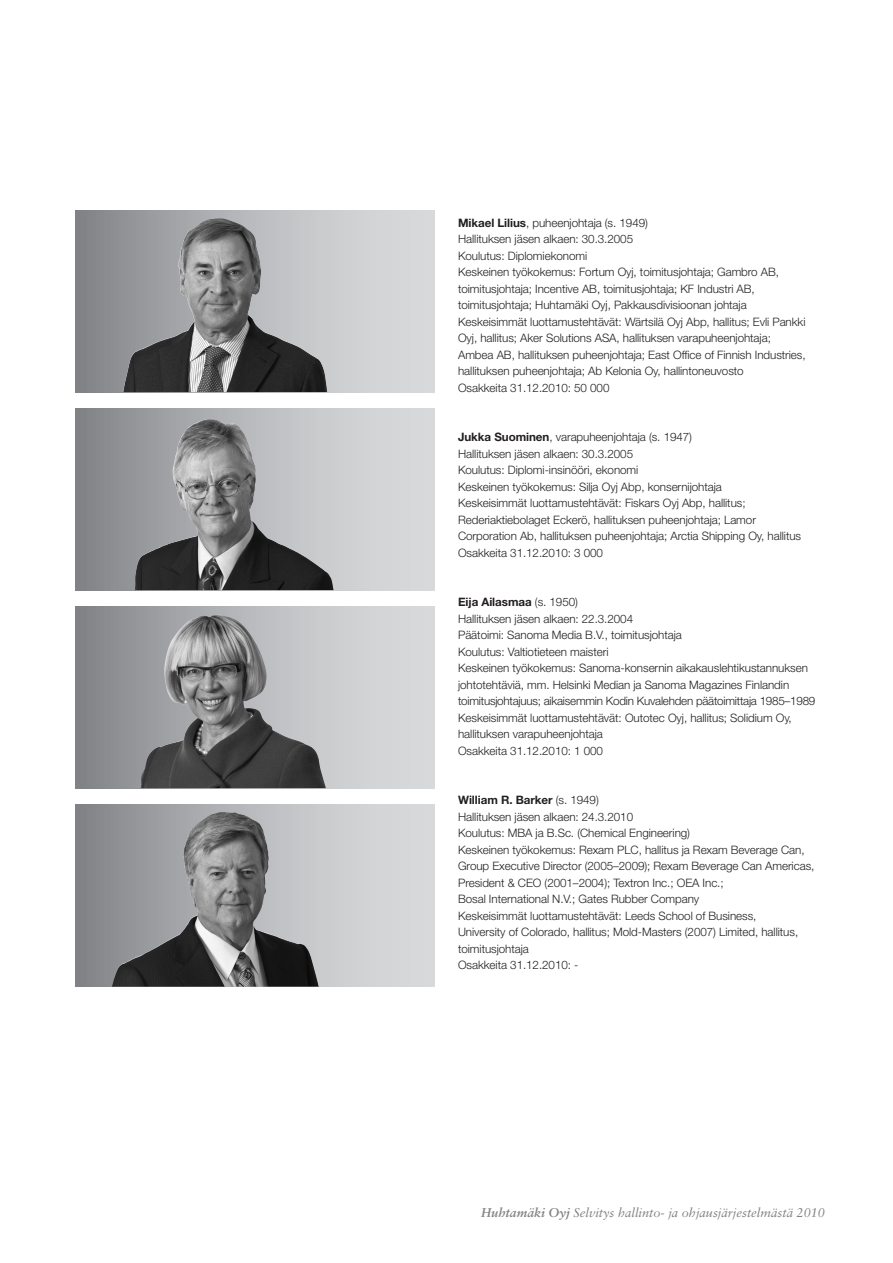
<style>
.page{position:relative;width:893px;height:1263px;background:#fff}
.page>*{position:absolute;margin:0;border:0;box-sizing:border-box;transform-origin:0 0}
.Master_style_alaviit{font:italic 12.75px "Sabon LT Std";color:#808285}
.Body_1{font:300 11.7px/16.5px "Helvetica Neue LT Std";letter-spacing:-.005em;color:#231f20}
.Body_1-2{font:700 11.7px "Helvetica Neue LT Std";letter-spacing:-.005em;color:#231f20}
.s1{font-weight:700}
.s2{font-weight:300}
</style>
<div class="page">
<div style="left:75px;top:210px;width:360px;height:182px;background:linear-gradient(to right,#87898d,#e3e4e6)"></div>
<img style="left:123px;top:218px;width:204px;height:174px">
<div style="left:75px;top:409px;width:360px;height:181px;background:linear-gradient(to right,#87898d,#e3e4e6)"></div>
<img style="left:135px;top:419px;width:199px;height:171px">
<div style="left:75px;top:607px;width:360px;height:181px;background:linear-gradient(to right,#87898d,#e3e4e6)"></div>
<img style="left:140px;top:615px;width:186px;height:173px">
<div style="left:75px;top:805px;width:360px;height:182px;background:linear-gradient(to right,#87898c,#e3e4e6)"></div>
<img style="left:112px;top:812px;width:207px;height:175px">
<p class="Body_1" style="left:458px;top:214px;width:191px"><span class="s1">Mikael Lilius</span>, puheenjohtaja (s. 1949)</p>
<p class="Body_1" style="left:458px;top:230px;width:177px">Hallituksen jäsen alkaen: 30.3.2005</p>
<p class="Body_1" style="left:458px;top:247px;width:131px">Koulutus: Diplomiekonomi</p>
<p class="Body_1" style="left:458px;top:263px;width:322px">Keskeinen työkokemus: Fortum Oyj, toimitusjohtaja; Gambro AB, toimitusjohtaja; Incentive AB, toimitusjohtaja; KF Industri AB, toimitusjohtaja; Huhtamäki Oyj, Pakkausdivisioonan johtaja</p>
<p class="Body_1" style="left:458px;top:313px;width:349px">Keskeisimmät luottamustehtävät: Wärtsilä Oyj Abp, hallitus; Evli Pankki Oyj, hallitus; Aker Solutions ASA, hallituksen varapuheenjohtaja; Ambea AB, hallituksen puheenjohtaja; East Office of Finnish Industries, hallituksen puheenjohtaja; Ab Kelonia Oy, hallintoneuvosto</p>
<p class="Body_1" style="left:458px;top:379px;width:153px">Osakkeita 31.12.2010: 50 000</p>
<p class="Body_1" style="left:458px;top:428px;width:235px"><span class="s1">Jukka Suominen</span>, varapuheenjohtaja (s. 1947)</p>
<p class="Body_1" style="left:458px;top:445px;width:177px">Hallituksen jäsen alkaen: 30.3.2005</p>
<p class="Body_1" style="left:458px;top:461px;width:182px">Koulutus: Diplomi-insinööri, ekonomi</p>
<p class="Body_1" style="left:458px;top:478px;width:265px">Keskeinen työkokemus: Silja Oyj Abp, konsernijohtaja</p>
<p class="Body_1" style="left:458px;top:494px;width:345px">Keskeisimmät luottamustehtävät: Fiskars Oyj Abp, hallitus;<br>Rederiaktiebolaget Eckerö, hallituksen puheenjohtaja; Lamor<br>Corporation Ab, hallituksen puheenjohtaja; Arctia Shipping Oy, hallitus</p>
<p class="Body_1" style="left:458px;top:544px;width:146px">Osakkeita 31.12.2010: 3 000</p>
<p class="Body_1-2" style="left:458px;top:595px;width:121px">Eija Ailasmaa <span class="s2">(s. 1950)</span></p>
<p class="Body_1" style="left:458px;top:610px;width:177px">Hallituksen jäsen alkaen: 22.3.2004</p>
<p class="Body_1" style="left:458px;top:626px;width:225px">Päätoimi: Sanoma Media B.V., toimitusjohtaja</p>
<p class="Body_1" style="left:458px;top:643px;width:152px">Koulutus: Valtiotieteen maisteri</p>
<p class="Body_1" style="left:458px;top:659px;width:359px">Keskeinen työkokemus: Sanoma-konsernin aikakauslehtikustannuksen johtotehtäviä, mm. Helsinki Median ja Sanoma Magazines Finlandin toimitusjohtajuus; aikaisemmin Kodin Kuvalehden päätoimittaja 1985–1989</p>
<p class="Body_1" style="left:458px;top:709px;width:335px">Keskeisimmät luottamustehtävät: Outotec Oyj, hallitus; Solidium Oy, hallituksen varapuheenjohtaja</p>
<p class="Body_1" style="left:458px;top:742px;width:146px">Osakkeita 31.12.2010: 1 000</p>
<p class="Body_1-2" style="left:458px;top:793px;width:142px">William R. Barker <span class="s2">(s. 1949)</span></p>
<p class="Body_1" style="left:458px;top:808px;width:177px">Hallituksen jäsen alkaen: 24.3.2010</p>
<p class="Body_1" style="left:458px;top:824px;width:233px">Koulutus: MBA ja B.Sc. (Chemical Engineering)</p>
<p class="Body_1" style="left:458px;top:841px;width:358px">Keskeinen työkokemus: Rexam PLC, hallitus ja Rexam Beverage Can, Group Executive Director (2005–2009); Rexam Beverage Can Americas, President &amp; CEO (2001–2004); Textron Inc.; OEA Inc.;<br>Bosal International N.V.; Gates Rubber Company</p>
<p class="Body_1" style="left:458px;top:907px;width:342px">Keskeisimmät luottamustehtävät: Leeds School of Business,<br>University of Colorado, hallitus; Mold-Masters (2007) Limited, hallitus, toimitusjohtaja</p>
<p class="Body_1" style="left:458px;top:957px;width:122px">Osakkeita 31.12.2010: -</p>
<p class="Master_style_alaviit" style="left:481px;top:1205px;width:345px"><span class="s1">Huhtamäki Oyj</span> Selvitys hallinto- ja ohjausjärjestelmästä 2010</p>
</div>
